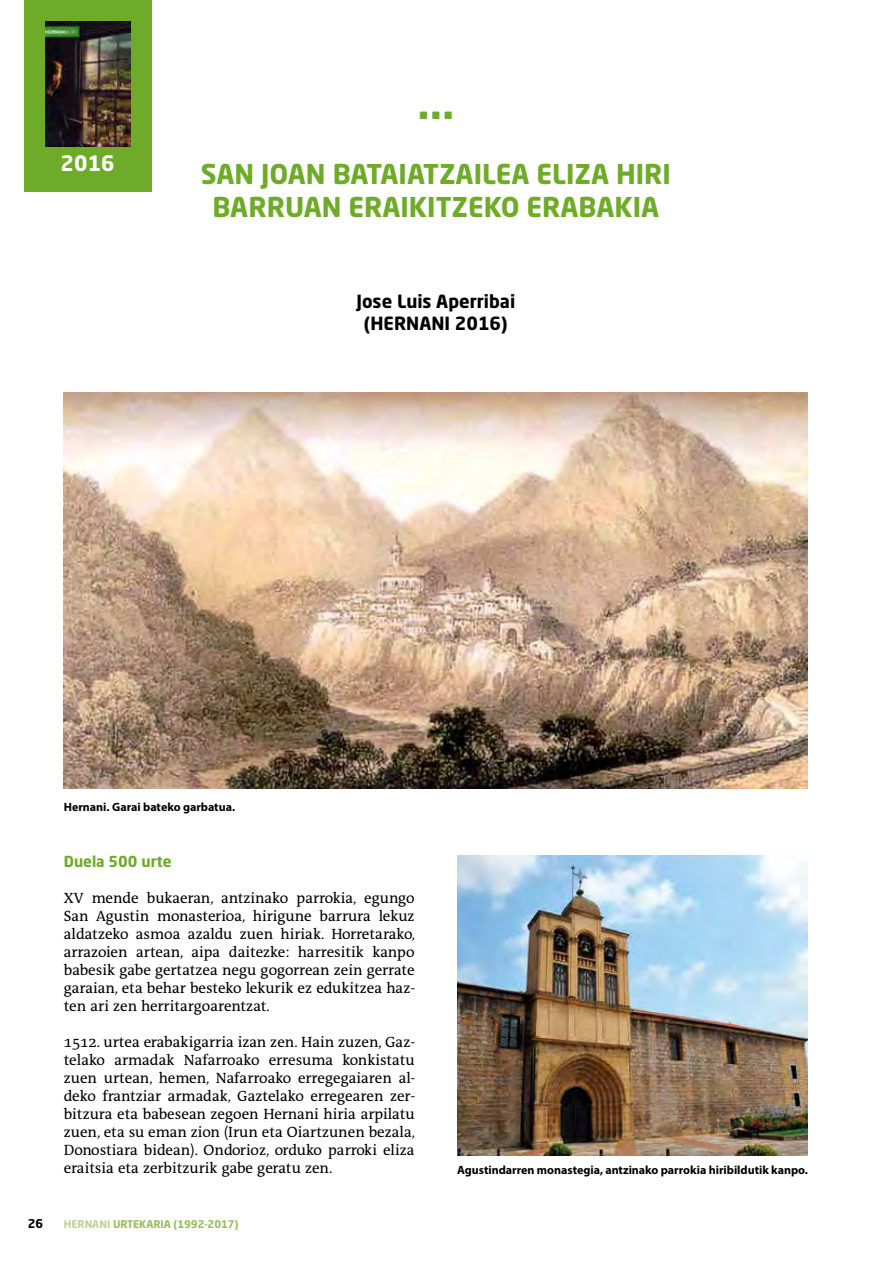
<style>
.page{position:relative;width:893px;height:1263px;background:#fff}
.page>*{position:absolute;margin:0;border:0;box-sizing:border-box;transform-origin:0 0}
.t1{font:700 45px "Neo Sans W1 G";color:#6eab28}
.t2{font:700 27px/32.4px "Neo Sans W1 G";color:#6eab28;text-align:center}
.t3{font:700 21px "Neo Sans W1 G";color:#fff}
.t4{font:700 18px/21.6px "Neo Sans W1 G";color:#000;text-align:center}
.t5{font:15px/18px "The Antiqua Sun";color:#000;text-align:justify}
.t6{font:700 15px "Neo Sans W1 G";color:#6eab28}
.t7{font:700 12px "Myriad Pro";color:#000}
.t8{font:700 12px "Neo Sans W1 G";color:#000}
.t9{font:700 10.5px "Neo Sans W1 G";color:#98be5c}
.s1{color:#bcd395}
</style>
<div class="page">
<img style="left:64px;top:392px;width:744px;height:396px">
<img style="left:457px;top:856px;width:351px;height:299px">
<div style="left:24px;top:0;width:127px;height:192px;background:#6eab28"></div>
<img style="left:45px;top:22px;width:85px;height:125px">
<h3 class="t3" style="left:61px;top:150px;width:56px">2016</h3>
<h1 class="t1" style="left:417px;top:74px;width:38px">...</h1>
<h2 class="t2" style="left:201px;top:157px;width:472px">SAN JOAN BATAIATZAILEA ELIZA HIRI<br>BARRUAN ERAIKITZEKO ERABAKIA</h2>
<p class="t4" style="left:356px;top:290px;width:160px">Jose Luis Aperribai (HERNANI 2016)</p>
<p class="t7" style="left:64px;top:799px;width:173px">Hernani. Garai bateko garbatua.</p>
<p class="t6" style="left:64px;top:852px;width:110px">Duela 500 urte</p>
<p class="t5" style="left:64px;top:890px;width:353px">XV mende bukaeran, antzinako parrokia, egungo San Agustin monasterioa, hirigune barrura lekuz aldatzeko asmoa azaldu zuen hiriak. Horretarako, arrazoien artean, aipa daitezke: harresitik kanpo babesik gabe gertatzea negu gogorrean zein gerrate garaian, eta behar besteko lekurik ez edukitzea haz&shy;ten ari zen herritargoarentzat.</p>
<p class="t5" style="left:64px;top:1034px;width:353px">1512. urtea erabakigarria izan zen. Hain zuzen, Gaz&shy;telako armadak Nafarroako erresuma konkistatu zuen urtean, hemen, Nafarroako erregegaiaren al&shy;deko frantziar armadak, Gaztelako erregearen zer&shy;bitzura eta babesean zegoen Hernani hiria arpilatu zuen, eta su eman zion (Irun eta Oiartzunen bezala, Donostiara bidean). Ondorioz, orduko parroki eliza eraitsia eta zerbitzurik gabe geratu zen.</p>
<p class="t8" style="left:28px;top:1215px;width:17px">26</p>
<p class="t9" style="left:64px;top:1217px;width:176px"><span class="s1">HERNANI</span> URTEKARIA (1992-2017)</p>
<p class="t7" style="left:457px;top:1162px;width:352px">Agustindarren monastegia, antzinako parrokia hiribildutik kanpo.</p>
</div>
